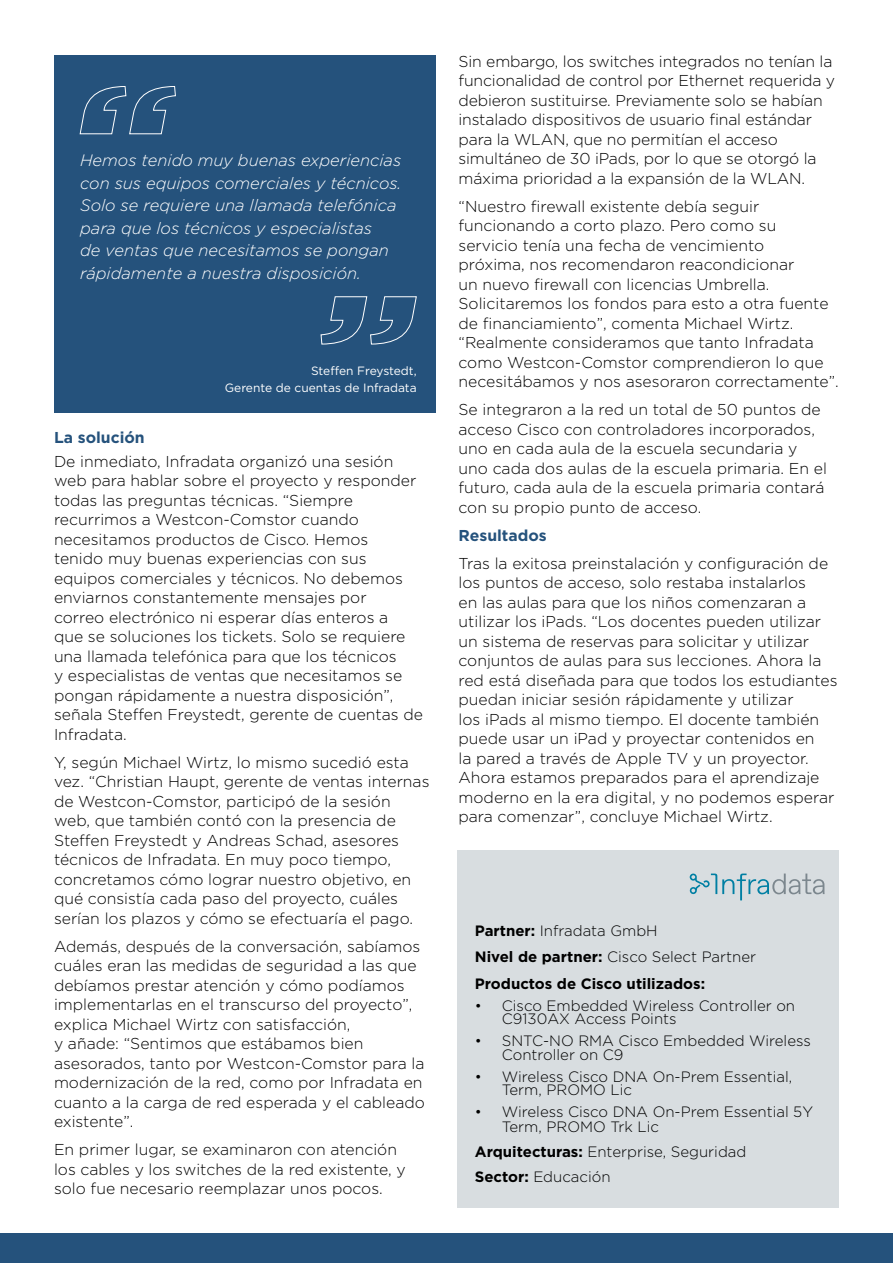
<style>
.page{position:relative;width:893px;height:1263px;background:#fff}
.page>*{position:absolute;margin:0;border:0;box-sizing:border-box;transform-origin:0 0}
.t1{font:italic 300 16.5px/22.5px "Gotham";color:#fff}
.t2{font:300 15.75px/19.5px "Gotham";color:#000}
.t3{font:700 15.75px "Gotham";color:#25527c}
.t4{font:300 15px/13.5px "Gotham";color:#000}
.t5{font:700 15px/26.5px "Gotham";color:#000}
.t6{font:12px/16.5px "Gotham";color:#fff;text-align:right}
.s1{font-weight:300}
.s2{font-weight:700}
</style>
<div class="page">
<div style="left:55px;top:55px;width:381px;height:357px;background:#25527c"></div>
<svg style="left:79px;top:86px;width:338px;height:259px"></svg>
<div style="left:457px;top:850px;width:381px;height:358px;background:#d8dde0"></div>
<svg style="left:689px;top:873px;width:136px;height:27px"></svg>
<div style="left:0;top:1233px;width:893px;height:30px;background:#25527c"></div>
<p class="t1" style="left:80px;top:149px;width:323px">Hemos tenido muy buenas experiencias con sus equipos comerciales y técnicos.<br>Solo se requiere una llamada telefónica para que los técnicos y especialistas<br>de ventas que necesitamos se pongan rápidamente a nuestra disposición.</p>
<p class="t6" style="left:225px;top:363px;width:193px">Steffen Freystedt,<br>Gerente de cuentas de Infradata</p>
<p class="t3" style="left:54px;top:427px;width:92px">La solución</p>
<p class="t2" style="left:54px;top:451px;width:371px">De inmediato, Infradata organizó una sesión web para hablar sobre el proyecto y responder todas las preguntas técnicas. “Siempre recurrimos a Westcon-Comstor cuando necesitamos productos de Cisco. Hemos<br>tenido muy buenas experiencias con sus equipos comerciales y técnicos. No debemos enviarnos constantemente mensajes por<br>correo electrónico ni esperar días enteros a<br>que se soluciones los tickets. Solo se requiere una llamada telefónica para que los técnicos<br>y especialistas de ventas que necesitamos se pongan rápidamente a nuestra disposición”, señala Steffen Freystedt, gerente de cuentas de Infradata.</p>
<p class="t2" style="left:54px;top:752px;width:377px">Y, según Michael Wirtz, lo mismo sucedió esta vez. “Christian Haupt, gerente de ventas internas de Westcon-Comstor, participó de la sesión web, que también contó con la presencia de Steffen Freystedt y Andreas Schad, asesores técnicos de Infradata. En muy poco tiempo, concretamos cómo lograr nuestro objetivo, en qué consistía cada paso del proyecto, cuáles serían los plazos y cómo se efectuaría el pago.</p>
<p class="t2" style="left:54px;top:936px;width:372px">Además, después de la conversación, sabíamos cuáles eran las medidas de seguridad a las que debíamos prestar atención y cómo podíamos implementarlas en el transcurso del proyecto”, explica Michael Wirtz con satisfacción,<br>y añade: “Sentimos que estábamos bien asesorados, tanto por Westcon-Comstor para la modernización de la red, como por Infradata en cuanto a la carga de red esperada y el cableado existente”.</p>
<p class="t2" style="left:54px;top:1140px;width:353px">En primer lugar, se examinaron con atención los cables y los switches de la red existente, y solo fue necesario reemplazar unos pocos.</p>
<p class="t2" style="left:459px;top:51px;width:378px">Sin embargo, los switches integrados no tenían la funcionalidad de control por Ethernet requerida y debieron sustituirse. Previamente solo se habían instalado dispositivos de usuario final estándar para la WLAN, que no permitían el acceso simultáneo de 30 iPads, por lo que se otorgó la máxima prioridad a la expansión de la WLAN.</p>
<p class="t2" style="left:459px;top:196px;width:382px">“Nuestro firewall existente debía seguir funcionando a corto plazo. Pero como su servicio tenía una fecha de vencimiento<br>próxima, nos recomendaron reacondicionar<br>un nuevo firewall con licencias Umbrella.<br>Solicitaremos los fondos para esto a otra fuente de financiamiento”, comenta Michael Wirtz. “Realmente consideramos que tanto Infradata como Westcon-Comstor comprendieron lo que necesitábamos y nos asesoraron correctamente”.</p>
<p class="t2" style="left:459px;top:399px;width:370px">Se integraron a la red un total de 50 puntos de acceso Cisco con controladores incorporados, uno en cada aula de la escuela secundaria y uno cada dos aulas de la escuela primaria. En el futuro, cada aula de la escuela primaria contará con su propio punto de acceso.</p>
<p class="t3" style="left:459px;top:525px;width:90px">Resultados</p>
<p class="t2" style="left:459px;top:553px;width:381px">Tras la exitosa preinstalación y configuración de los puntos de acceso, solo restaba instalarlos<br>en las aulas para que los niños comenzaran a utilizar los iPads. “Los docentes pueden utilizar un sistema de reservas para solicitar y utilizar conjuntos de aulas para sus lecciones. Ahora la red está diseñada para que todos los estudiantes puedan iniciar sesión rápidamente y utilizar<br>los iPads al mismo tiempo. El docente también puede usar un iPad y proyectar contenidos en<br>la pared a través de Apple TV y un proyector.<br>Ahora estamos preparados para el aprendizaje moderno en la era digital, y no podemos esperar para comenzar”, concluye Michael Wirtz.</p>
<p class="t5" style="left:475px;top:917px;width:283px">Partner: <span class="s1">Infradata GmbH<br></span>Nivel de partner: <span class="s1">Cisco Select Partner<br></span>Productos de Cisco utilizados:</p>
<p class="t4" style="left:502px;top:998px;width:295px;text-indent:-27px">• Cisco Embedded Wireless Controller on<br>C9130AX Access Points</p>
<p class="t4" style="left:502px;top:1034px;width:311px;text-indent:-27px">• SNTC-NO RMA Cisco Embedded Wireless<br>Controller on C9</p>
<p class="t4" style="left:502px;top:1069px;width:292px;text-indent:-27px">• Wireless Cisco DNA On-Prem Essential,<br>Term, PROMO Lic</p>
<p class="t4" style="left:502px;top:1104px;width:313px;line-height:15px;text-indent:-27px">• Wireless Cisco DNA On-Prem Essential 5Y<br>Term, PROMO Trk Lic</p>
<p class="t4" style="left:475px;top:1139px;width:273px;line-height:25px"><span class="s2">Arquitecturas:</span> Enterprise, Seguridad<br><span class="s2">Sector:</span> Educación</p>
</div>
